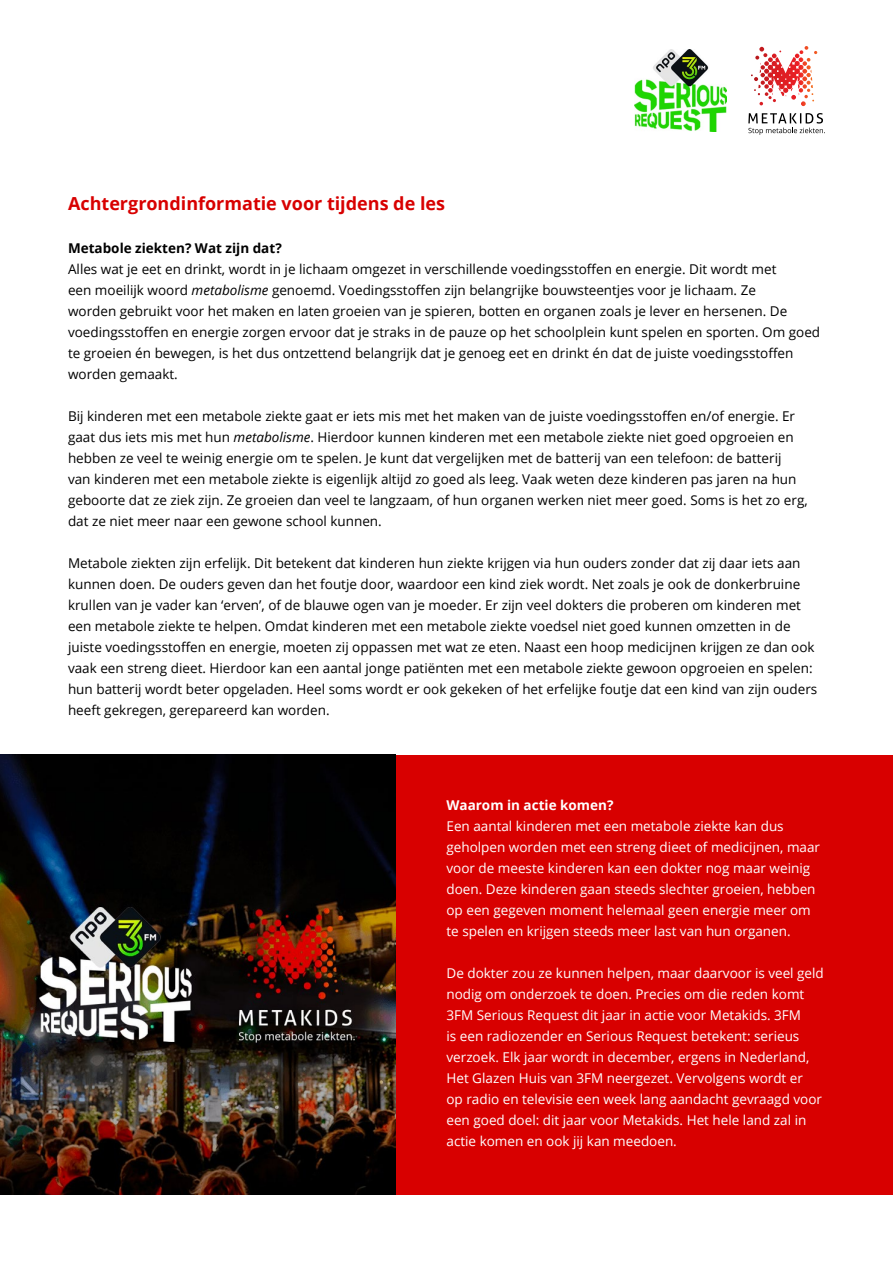
<style>
.page{position:relative;width:893px;height:1263px;background:#fff}
.page>*{position:absolute;margin:0;border:0;box-sizing:border-box;transform-origin:0 0}
.t1{font:700 18px "Open Sans";color:#d80000}
.t2{font:13.5px/21px "Open Sans";color:#000}
.t3{font:13.5px/21px "Open Sans";color:#fff}
.t4{font:700 13.5px "Open Sans";color:#000}
.t5{font:700 13.5px "Open Sans";color:#fff}
.s1{font-style:italic}
</style>
<div class="page">
<svg style="left:751px;top:46px;width:66px;height:60px"></svg>
<svg style="left:748px;top:113px;width:77px;height:22px"></svg>
<img style="left:635px;top:50px;width:92px;height:81px">
<div style="left:395px;top:755px;width:498px;height:439px;background:#d80000"></div>
<img style="left:0;top:755px;width:395px;height:439px">
<h1 class="t1" style="left:68px;top:191px;width:379px">Achtergrondinformatie voor tijdens de les</h1>
<p class="t4" style="left:68px;top:238px;width:215px">Metabole ziekten? Wat zijn dat?</p>
<p class="t2" style="left:68px;top:258px;width:754px">Alles wat je eet en drinkt, wordt in je lichaam omgezet in verschillende voedingsstoffen en energie. Dit wordt met<br>een moeilijk woord <span class="s1">metabolisme</span> genoemd. Voedingsstoffen zijn belangrijke bouwsteentjes voor je lichaam. Ze<br>worden gebruikt voor het maken en laten groeien van je spieren, botten en organen zoals je lever en hersenen. De voedingsstoffen en energie zorgen ervoor dat je straks in de pauze op het schoolplein kunt spelen en sporten. Om goed te groeien én bewegen, is het dus ontzettend belangrijk dat je genoeg eet en drinkt én dat de juiste voedingsstoffen worden gemaakt.</p>
<p class="t2" style="left:68px;top:405px;width:741px">Bij kinderen met een metabole ziekte gaat er iets mis met het maken van de juiste voedingsstoffen en/of energie. Er gaat dus iets mis met hun <span class="s1">metabolisme</span>. Hierdoor kunnen kinderen met een metabole ziekte niet goed opgroeien en hebben ze veel te weinig energie om te spelen. Je kunt dat vergelijken met de batterij van een telefoon: de batterij<br>van kinderen met een metabole ziekte is eigenlijk altijd zo goed als leeg. Vaak weten deze kinderen pas jaren na hun geboorte dat ze ziek zijn. Ze groeien dan veel te langzaam, of hun organen werken niet meer goed. Soms is het zo erg, dat ze niet meer naar een gewone school kunnen.</p>
<p class="t2" style="left:68px;top:552px;width:751px">Metabole ziekten zijn erfelijk. Dit betekent dat kinderen hun ziekte krijgen via hun ouders zonder dat zij daar iets aan kunnen doen. De ouders geven dan het foutje door, waardoor een kind ziek wordt. Net zoals je ook de donkerbruine krullen van je vader kan ‘erven’, of de blauwe ogen van je moeder. Er zijn veel dokters die proberen om kinderen met een metabole ziekte te helpen. Omdat kinderen met een metabole ziekte voedsel niet goed kunnen omzetten in de juiste voedingsstoffen en energie, moeten zij oppassen met wat ze eten. Naast een hoop medicijnen krijgen ze dan ook vaak een streng dieet. Hierdoor kan een aantal jonge patiënten met een metabole ziekte gewoon opgroeien en spelen: hun batterij wordt beter opgeladen. Heel soms wordt er ook gekeken of het erfelijke foutje dat een kind van zijn ouders heeft gekregen, gerepareerd kan worden.</p>
<p class="t5" style="left:446px;top:795px;width:168px">Waarom in actie komen?</p>
<p class="t3" style="left:446px;top:815px;width:375px">Een aantal kinderen met een metabole ziekte kan dus geholpen worden met een streng dieet of medicijnen, maar voor de meeste kinderen kan een dokter nog maar weinig doen. Deze kinderen gaan steeds slechter groeien, hebben op een gegeven moment helemaal geen energie meer om te spelen en krijgen steeds meer last van hun organen.</p>
<p class="t3" style="left:446px;top:962px;width:379px">De dokter zou ze kunnen helpen, maar daarvoor is veel geld nodig om onderzoek te doen. Precies om die reden komt 3FM Serious Request dit jaar in actie voor Metakids. 3FM<br>is een radiozender en Serious Request betekent: serieus verzoek. Elk jaar wordt in december, ergens in Nederland, Het Glazen Huis van 3FM neergezet. Vervolgens wordt er<br>op radio en televisie een week lang aandacht gevraagd voor een goed doel: dit jaar voor Metakids. Het hele land zal in actie komen en ook jij kan meedoen.</p>
</div>
